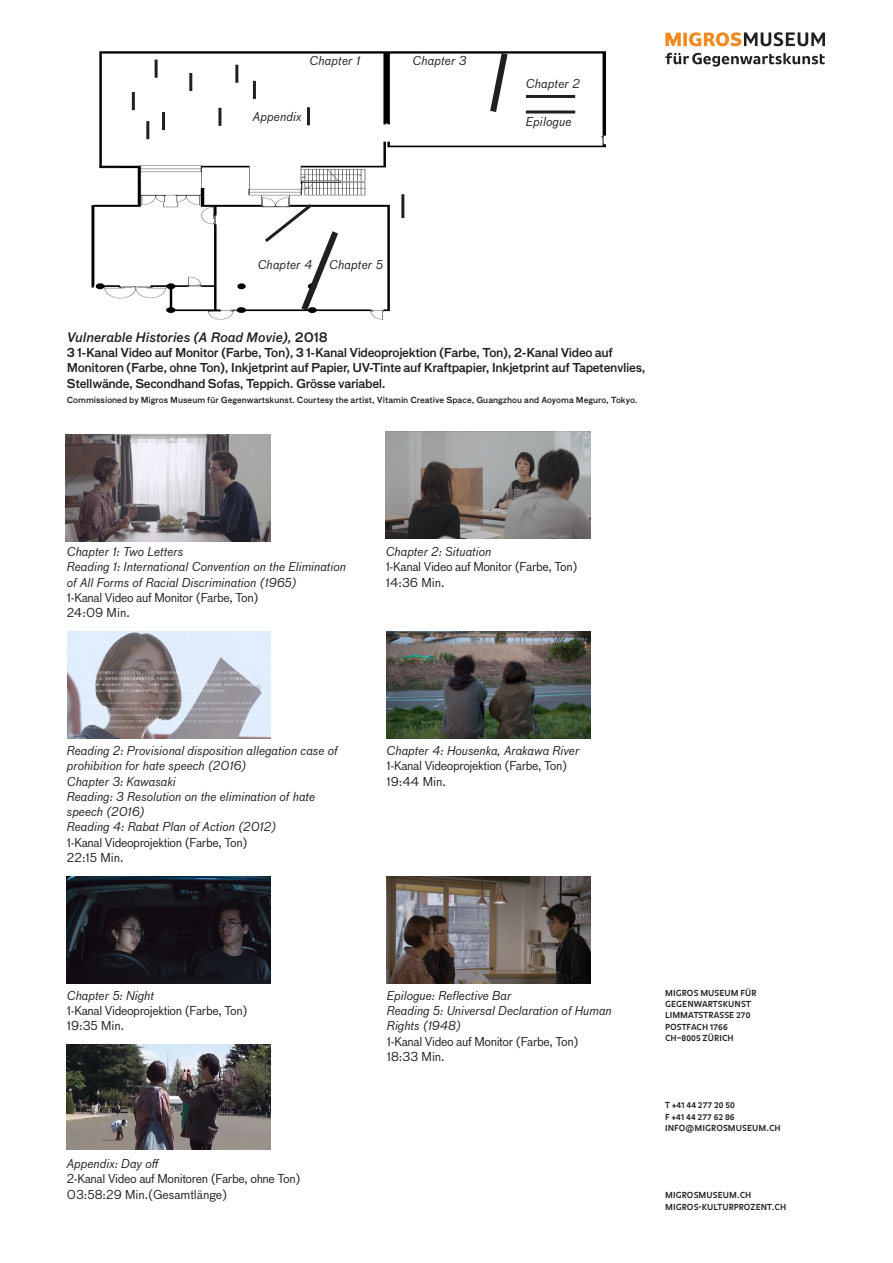
<style>
.page{position:relative;width:893px;height:1263px;background:#fff}
.page>*{position:absolute;margin:0;border:0;box-sizing:border-box;transform-origin:0 0}
.TEXT_Bau_Medium_8_5{font:italic 500 12.75px "Bau Pro";color:#231f20}
.TEXT_Bau_Medium_8_5-2{font:italic 12px/15.3px "Bau Pro";color:#231f20}
.TEXT_Bau_Medium_8_5-3{font:12px "Bau Pro";letter-spacing:-.03em;color:#231f20}
.TEXT_Bau_Medium_8_5-4{font:500 12px "Bau Pro";letter-spacing:-.03em;color:#231f20}
.TEXT_Bau_Medium_8_5-5{font:12px "Bau Pro";color:#231f20}
.t1{font:700 8.25px/11.2px "Balance Pro";letter-spacing:.01em;color:#231f20}
.TEXT_Bau_Medium_8_5-6{font:500 8.25px "Bau Pro";color:#231f20}
.s1{font-style:normal}
</style>
<div class="page">
<svg style="left:665px;top:53px;width:160px;height:14px"></svg>
<svg style="left:665px;top:32px;width:160px;height:14px"></svg>
<img style="left:66px;top:435px;width:204px;height:107px">
<img style="left:68px;top:631px;width:203px;height:107px">
<img style="left:387px;top:631px;width:204px;height:107px">
<img style="left:67px;top:876px;width:204px;height:107px">
<img style="left:386px;top:431px;width:205px;height:108px">
<img style="left:387px;top:876px;width:204px;height:107px">
<img style="left:67px;top:1044px;width:204px;height:106px">
<img style="left:91px;top:51px;width:515px;height:269px">
<svg style="left:486px;top:51px;width:26px;height:68px"></svg>
<svg style="left:262px;top:201px;width:81px;height:116px"></svg>
<hr style="left:526px;top:95px;width:49px;height:3px;background:#231f20">
<hr style="left:526px;top:110px;width:49px;height:3px;background:#231f20">
<hr style="left:132px;top:92px;width:3px;height:18px;background:#231f20">
<hr style="left:146px;top:121px;width:3px;height:18px;background:#231f20">
<hr style="left:155px;top:60px;width:3px;height:18px;background:#231f20">
<hr style="left:189px;top:73px;width:3px;height:18px;background:#231f20">
<hr style="left:235px;top:65px;width:3px;height:18px;background:#231f20">
<hr style="left:218px;top:108px;width:3px;height:18px;background:#231f20">
<hr style="left:253px;top:81px;width:3px;height:18px;background:#231f20">
<hr style="left:401px;top:194px;width:3px;height:24px;background:#231f20">
<hr style="left:307px;top:107px;width:3px;height:18px;background:#231f20">
<hr style="left:162px;top:112px;width:3px;height:18px;background:#231f20">
<p class="TEXT_Bau_Medium_8_5-2" style="left:310px;top:52px;width:52px">Chapter 1</p>
<p class="TEXT_Bau_Medium_8_5-2" style="left:412px;top:52px;width:56px">Chapter 3</p>
<p class="TEXT_Bau_Medium_8_5-2" style="left:253px;top:108px;width:50px">Appendix</p>
<p class="TEXT_Bau_Medium_8_5-2" style="left:258px;top:257px;width:56px">Chapter 4</p>
<p class="TEXT_Bau_Medium_8_5-2" style="left:329px;top:257px;width:55px">Chapter 5</p>
<p class="TEXT_Bau_Medium_8_5-2" style="left:526px;top:75px;width:55px">Chapter 2</p>
<p class="TEXT_Bau_Medium_8_5-2" style="left:526px;top:113px;width:47px">Epilogue</p>
<p class="TEXT_Bau_Medium_8_5" style="left:67px;top:328px;width:263px">Vulnerable Histories (A Road Movie), <span class="s1">2018</span></p>
<p class="TEXT_Bau_Medium_8_5-4" style="left:67px;top:344px;width:548px">3 1-Kanal Video auf Monitor (Farbe, Ton), 3 1-Kanal Videoprojektion (Farbe, Ton), 2-Kanal Video auf</p>
<p class="TEXT_Bau_Medium_8_5-4" style="left:67px;top:359px;width:580px">Monitoren (Farbe, ohne Ton), Inkjetprint auf Papier, UV-Tinte auf Kraftpapier, Inkjetprint auf Tapetenvlies,</p>
<p class="TEXT_Bau_Medium_8_5-4" style="left:67px;top:374px;width:320px">Stellwände, Secondhand Sofas, Teppich. Grösse variabel.</p>
<p class="TEXT_Bau_Medium_8_5-6" style="left:67px;top:394px;width:572px">Commissioned by Migros Museum für Gegenwartskunst. Courtesy the artist, Vitamin Creative Space, Guangzhou and Aoyoma Meguro, Tokyo.</p>
<p class="TEXT_Bau_Medium_8_5-2" style="left:67px;top:543px;width:118px">Chapter 1: Two Letters</p>
<p class="TEXT_Bau_Medium_8_5-2" style="left:67px;top:559px;width:281px">Reading 1: International Convention on the Elimination of All Forms of Racial Discrimination (1965)</p>
<p class="TEXT_Bau_Medium_8_5-3" style="left:67px;top:589px;width:193px">1-Kanal Video auf Monitor (Farbe, Ton)</p>
<p class="TEXT_Bau_Medium_8_5-3" style="left:67px;top:604px;width:64px">24:09 Min.</p>
<p class="TEXT_Bau_Medium_8_5-2" style="left:386px;top:543px;width:107px">Chapter 2: Situation</p>
<p class="TEXT_Bau_Medium_8_5-3" style="left:386px;top:558px;width:193px">1-Kanal Video auf Monitor (Farbe, Ton)</p>
<p class="TEXT_Bau_Medium_8_5-3" style="left:386px;top:573px;width:60px">14:36 Min.</p>
<p class="TEXT_Bau_Medium_8_5-2" style="left:67px;top:742px;width:272px">Reading 2: Provisional disposition allegation case of prohibition for hate speech (2016)</p>
<p class="TEXT_Bau_Medium_8_5-2" style="left:67px;top:773px;width:110px">Chapter 3: Kawasaki</p>
<p class="TEXT_Bau_Medium_8_5-2" style="left:67px;top:788px;width:250px">Reading: 3 Resolution on the elimination of hate speech (2016)</p>
<p class="TEXT_Bau_Medium_8_5-2" style="left:67px;top:819px;width:211px">Reading 4: Rabat Plan of Action (2012)</p>
<p class="TEXT_Bau_Medium_8_5-3" style="left:67px;top:834px;width:182px">1-Kanal Videoprojektion (Farbe, Ton)</p>
<p class="TEXT_Bau_Medium_8_5-3" style="left:67px;top:849px;width:58px">22:15 Min.</p>
<p class="TEXT_Bau_Medium_8_5-2" style="left:387px;top:742px;width:194px">Chapter 4: Housenka, Arakawa River</p>
<p class="TEXT_Bau_Medium_8_5-3" style="left:387px;top:757px;width:182px">1-Kanal Videoprojektion (Farbe, Ton)</p>
<p class="TEXT_Bau_Medium_8_5-3" style="left:387px;top:772px;width:61px">19:44 Min.</p>
<p class="TEXT_Bau_Medium_8_5-2" style="left:67px;top:987px;width:89px">Chapter 5: Night</p>
<p class="TEXT_Bau_Medium_8_5-3" style="left:67px;top:1002px;width:182px">1-Kanal Videoprojektion (Farbe, Ton)</p>
<p class="TEXT_Bau_Medium_8_5-3" style="left:67px;top:1017px;width:59px">19:35 Min.</p>
<p class="TEXT_Bau_Medium_8_5-2" style="left:67px;top:1155px;width:94px">Appendix: Day off</p>
<p class="TEXT_Bau_Medium_8_5-3" style="left:67px;top:1170px;width:235px">2-Kanal Video auf Monitoren (Farbe, ohne Ton)</p>
<p class="TEXT_Bau_Medium_8_5-5" style="left:67px;top:1185px;width:162px">03:58:29 Min.(Gesamtlänge)</p>
<p class="TEXT_Bau_Medium_8_5-2" style="left:387px;top:987px;width:126px">Epilogue: Reflective Bar</p>
<p class="TEXT_Bau_Medium_8_5-2" style="left:387px;top:1002px;width:226px">Reading 5: Universal Declaration of Human<br>Rights (1948)</p>
<p class="TEXT_Bau_Medium_8_5-3" style="left:387px;top:1032px;width:193px">1-Kanal Video auf Monitor (Farbe, Ton)</p>
<p class="TEXT_Bau_Medium_8_5-3" style="left:387px;top:1048px;width:59px">18:33 Min.</p>
<p class="t1" style="left:665px;top:987px;width:93px">MIGROS MUSEUM FÜR<br>GEGENWARTSKUNST<br>LIMMATSTRASSE 270<br>POSTFACH 1766<br>CH–8005 ZÜRICH</p>
<p class="t1" style="left:665px;top:1100px;width:117px">T +41 44 277 20 50<br>F +41 44 277 62 86<br>INFO@MIGROSMUSEUM.CH</p>
<p class="t1" style="left:665px;top:1190px;width:123px">MIGROSMUSEUM.CH<br>MIGROS-KULTURPROZENT.CH</p>
</div>
